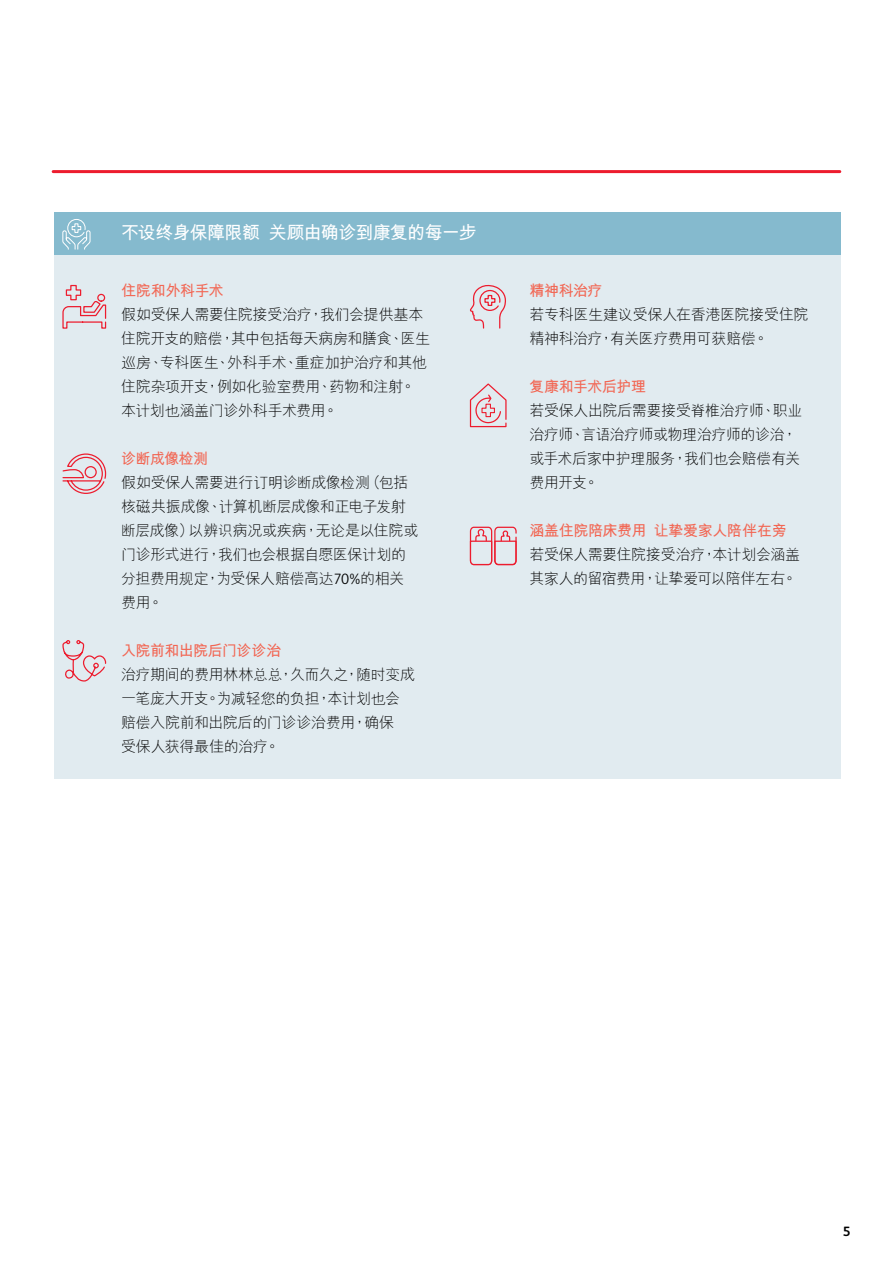
<style>
.page{position:relative;width:893px;height:1263px;background:#fff}
.page>*{position:absolute;margin:0;border:0;box-sizing:border-box;transform-origin:0 0}
.t1{font:700 18px "M Hei HKS";letter-spacing:-.045em;color:#fff}
.t2{font:300 15px/24px "M Hei HKS";letter-spacing:-.025em;color:#000}
.t3{font:700 15px "M Hei HKS";letter-spacing:-.025em;color:#f26653}
.t4{font:700 13.5px "FS Albert Pro";color:#000}
.s1{font-family:"FS Albert Pro"}
</style>
<div class="page">
<hr style="left:53px;top:170px;width:787px;height:3px;background:#ed1c2e">
<div style="left:54px;top:217px;width:787px;height:561px;background:#e1ebf0"></div>
<div style="left:54px;top:213px;width:787px;height:42px;background:#85bace"></div>
<svg style="left:62px;top:640px;width:45px;height:42px"></svg>
<svg style="left:470px;top:284px;width:36px;height:45px"></svg>
<svg style="left:62px;top:219px;width:29px;height:31px"></svg>
<svg style="left:62px;top:453px;width:45px;height:41px"></svg>
<svg style="left:62px;top:284px;width:45px;height:45px"></svg>
<svg style="left:469px;top:383px;width:38px;height:45px"></svg>
<svg style="left:469px;top:526px;width:48px;height:40px"></svg>
<p class="t1" style="left:121px;top:219px;width:357px">不設終身保障限額 關顧由確診到康復的每一步</p>
<p class="t3" style="left:121px;top:279px;width:104px">住院和外科手術</p>
<p class="t2" style="left:121px;top:302px;width:311px">假如受保人需要住院接受治療，我們會提供基本住院開支的賠償，其中包括每天病房和膳食、醫生巡房、專科醫生、外科手術、重症加護治療和其他住院雜項開支，例如化驗室費用、藥物和注射。本計劃也涵蓋門診外科手術費用。</p>
<p class="t3" style="left:121px;top:447px;width:89px">診斷成像檢測</p>
<p class="t2" style="left:121px;top:470px;width:299px">假如受保人需要進行訂明診斷成像檢測（包括核磁共振成像、計算機斷層成像和正電子發射斷層成像）以辨識病況或疾病，無論是以住院或門診形式進行，我們也會根據自願醫保計劃的分擔費用規定，為受保人賠償高達<span class="s1">70%</span>的相關費用。</p>
<p class="t3" style="left:121px;top:639px;width:162px">入院前和出院後門診診治</p>
<p class="t2" style="left:121px;top:662px;width:296px">治療期間的費用林林總總，久而久之，隨時變成一筆龐大開支。為減輕您的負擔，本計劃也會賠償入院前和出院後的門診診治費用，確保<br>受保人獲得最佳的治療。</p>
<p class="t3" style="left:529px;top:279px;width:75px">精神科治療</p>
<p class="t2" style="left:529px;top:302px;width:281px">若專科醫生建議受保人在香港醫院接受住院精神科治療，有關醫療費用可獲賠償。</p>
<p class="t3" style="left:529px;top:375px;width:118px">復康和手術後護理</p>
<p class="t2" style="left:529px;top:398px;width:275px">若受保人出院後需要接受脊椎治療師、職業治療師、言語治療師或物理治療師的診治，或手術後家中護理服務，我們也會賠償有關費用開支。</p>
<p class="t3" style="left:529px;top:519px;width:259px">涵蓋住院陪床費用 讓摯愛家人陪伴在旁</p>
<p class="t2" style="left:529px;top:542px;width:272px">若受保人需要住院接受治療，本計劃會涵蓋其家人的留宿費用，讓摯愛可以陪伴左右。</p>
<p class="t4" style="left:843px;top:1222px;width:9px">5</p>
</div>
